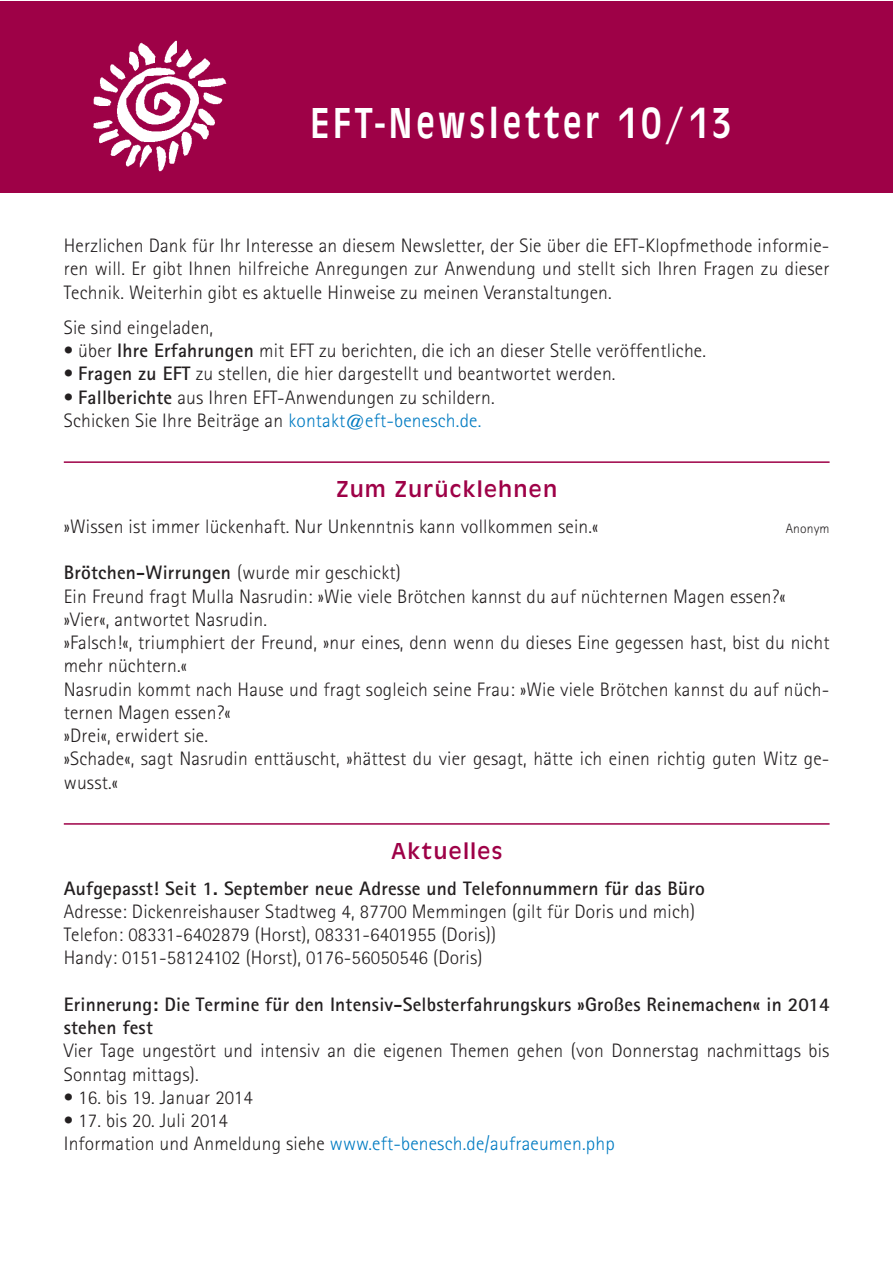
<style>
.page{position:relative;width:893px;height:1263px;background:#fff}
.page>*{position:absolute;margin:0;border:0;box-sizing:border-box;transform-origin:0 0}
.t1{font:condensed 45px "Antique Oli T";letter-spacing:.09em;color:#fff}
.t2{font:24px "Antique Oli T";letter-spacing:.065em;color:#9e0147}
.t3{font:300 19.5px/23.2px "Rotis Sans Serif";letter-spacing:.01em;color:#231f20}
.t4{font:700 19.5px/23.2px "Rotis Sans Serif";letter-spacing:.01em;color:#231f20}
.t5{font:300 13.5px "Rotis Sans Serif";letter-spacing:.01em;color:#231f20}
.s1{font-weight:700}
.s2{color:#007bc2}
</style>
<div class="page">
<div style="left:0;top:2px;width:892px;height:191px;background:#9e0147"></div>
<img style="left:93px;top:40px;width:134px;height:132px">
<hr style="left:64px;top:461px;width:765px;height:2px;background:#9e0147">
<hr style="left:64px;top:823px;width:765px;height:2px;background:#9e0147">
<h1 class="t1" style="left:310px;top:106px;width:422px">EFT-Newsletter 10/13</h1>
<p class="t3" style="left:64px;top:236px;width:767px;text-align:justify">Herzlichen Dank für Ihr Interesse an diesem Newsletter, der Sie über die EFT-Klopfmethode informie&shy;ren will. Er gibt Ihnen hilfreiche Anregungen zur Anwendung und stellt sich Ihren Fragen zu dieser Technik. Weiterhin gibt es aktuelle Hinweise zu meinen Veranstaltungen.</p>
<p class="t3" style="left:64px;top:318px;width:151px">Sie sind eingeladen,</p>
<p class="t3" style="left:64px;top:341px;width:643px">• über <span class="s1">Ihre Erfahrungen</span> mit EFT zu berichten, die ich an dieser Stelle veröffentliche.</p>
<p class="t3" style="left:64px;top:364px;width:553px">• <span class="s1">Fragen zu EFT</span> zu stellen, die hier dargestellt und beantwortet werden.</p>
<p class="t3" style="left:64px;top:387px;width:432px">• <span class="s1">Fallberichte</span> aus Ihren EFT-Anwendungen zu schildern.<br>Schicken Sie Ihre Beiträge an <span class="s2">kontakt@eft-benesch.de.</span></p>
<p class="t2" style="left:336px;top:479px;width:222px">Zum Zurücklehnen</p>
<p class="t3" style="left:64px;top:517px;width:536px">»Wissen ist immer lückenhaft. Nur Unkenntnis kann vollkommen sein.«</p>
<p class="t5" style="left:785px;top:524px;width:45px">Anonym</p>
<p class="t3" style="left:64px;top:563px;width:767px"><span class="s1">Brötchen-Wirrungen</span> (wurde mir geschickt)<br>Ein Freund fragt Mulla Nasrudin: »Wie viele Brötchen kannst du auf nüchternen Magen essen?« »Vier«, antwortet Nasrudin.<br>»Falsch!«, triumphiert der Freund, »nur eines, denn wenn du dieses Eine gegessen hast, bist du nicht mehr nüchtern.«<br>Nasrudin kommt nach Hause und fragt sogleich seine Frau: »Wie viele Brötchen kannst du auf nüch&shy;ternen Magen essen?«<br>»Drei«, erwidert sie.<br>»Schade«, sagt Nasrudin enttäuscht, »hättest du vier gesagt, hätte ich einen richtig guten Witz ge&shy;wusst.«</p>
<p class="t2" style="left:391px;top:841px;width:113px">Aktuelles</p>
<p class="t4" style="left:64px;top:878px;width:642px">Aufgepasst! Seit 1. September neue Adresse und Telefonnummern für das Büro</p>
<p class="t3" style="left:64px;top:902px;width:633px">Adresse: Dickenreishauser Stadtweg 4, 87700 Memmingen (gilt für Doris und mich)<br>Telefon: 08331-6402879 (Horst), 08331-6401955 (Doris))<br>Handy: 0151-58124102 (Horst), 0176-56050546 (Doris)</p>
<p class="t4" style="left:64px;top:995px;width:767px">Erinnerung: Die Termine für den Intensiv-Selbsterfahrungskurs »Großes Reinemachen« in 2014 stehen fest</p>
<p class="t3" style="left:64px;top:1041px;width:767px">Vier Tage ungestört und intensiv an die eigenen Themen gehen (von Donnerstag nachmittags bis<br>Sonntag mittags).</p>
<p class="t3" style="left:64px;top:1088px;width:190px">• 16. bis 19. Januar 2014</p>
<p class="t3" style="left:64px;top:1111px;width:552px">• 17. bis 20. Juli 2014<br>Information und Anmeldung siehe <span class="s2">www.eft-benesch.de/aufraeumen.php</span></p>
</div>
